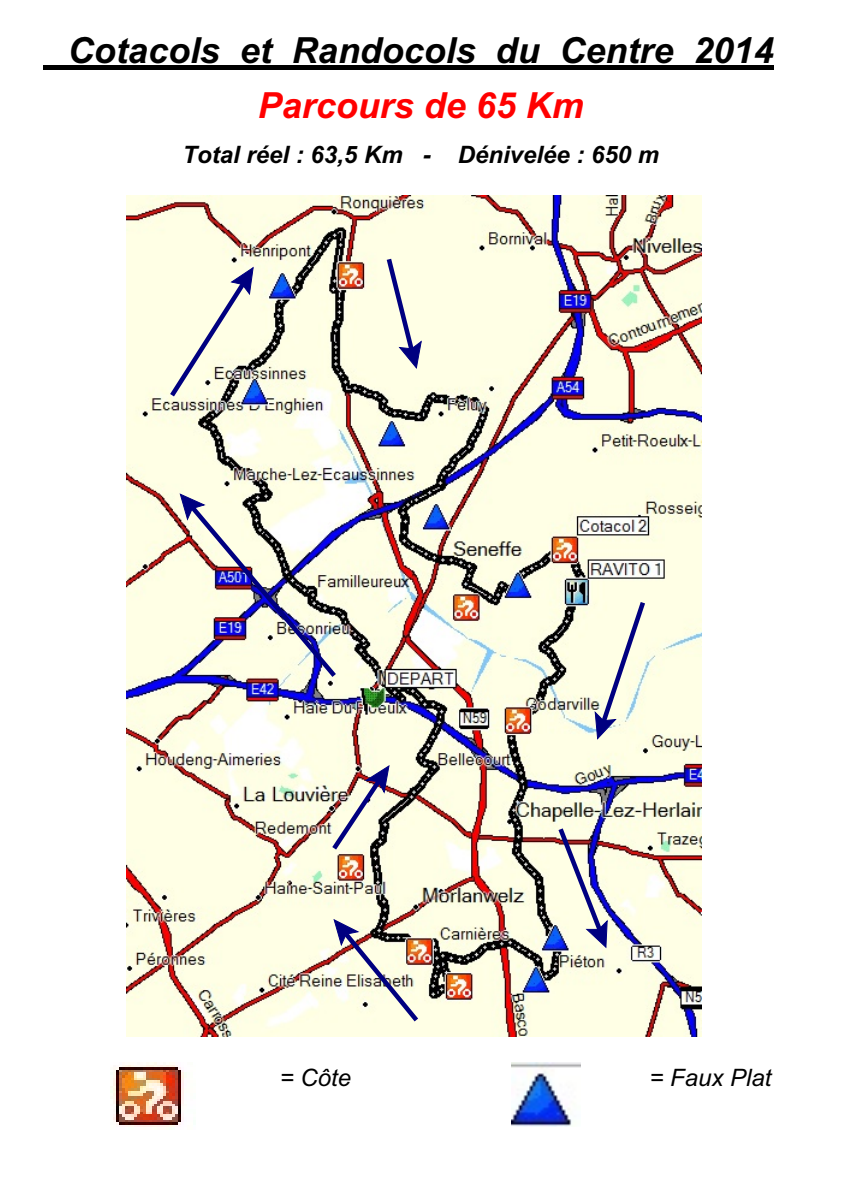
<style>
.page{position:relative;width:842px;height:1191px;background:#fff}
.page>*{position:absolute;margin:0;border:0;box-sizing:border-box;transform-origin:0 0}
.t1{font:italic 700 36px "Arial";color:#000}
.t2{font:italic 700 36px "Arial";color:#f00}
.t3{font:italic 700 24px "Arial";color:#000}
.t4{font:italic 24px "Arial";color:#000}
</style>
<div class="page">
<hr style="left:43px;top:66px;width:731px;height:4px;background:#000">
<img style="left:111px;top:1062px;width:73px;height:67px">
<img style="left:512px;top:1063px;width:68px;height:64px">
<img style="left:126px;top:195px;width:576px;height:841px">
<img style="left:180px;top:494px;width:161px;height:188px">
<svg style="left:166px;top:267px;width:88px;height:135px;background:#e0e0d5"></svg>
<svg style="left:383px;top:254px;width:39px;height:114px;background:#d8d8d5"></svg>
<svg style="left:595px;top:597px;width:54px;height:142px;background:#e0e2da"></svg>
<img style="left:555px;top:823px;width:53px;height:125px">
<img style="left:328px;top:765px;width:61px;height:90px">
<img style="left:334px;top:919px;width:89px;height:107px">
<p class="t1" style="left:68px;top:36px;width:707px">Cotacols et Randocols du Centre 2014</p>
<p class="t2" style="left:258px;top:92px;width:328px">Parcours de 65 Km</p>
<p class="t3" style="left:182px;top:145px;width:478px">Total réel : 63,5 Km - Dénivelée : 650 m</p>
<p class="t4" style="left:280px;top:1068px;width:73px">= Côte</p>
<p class="t4" style="left:649px;top:1068px;width:124px">= Faux Plat</p>
</div>
